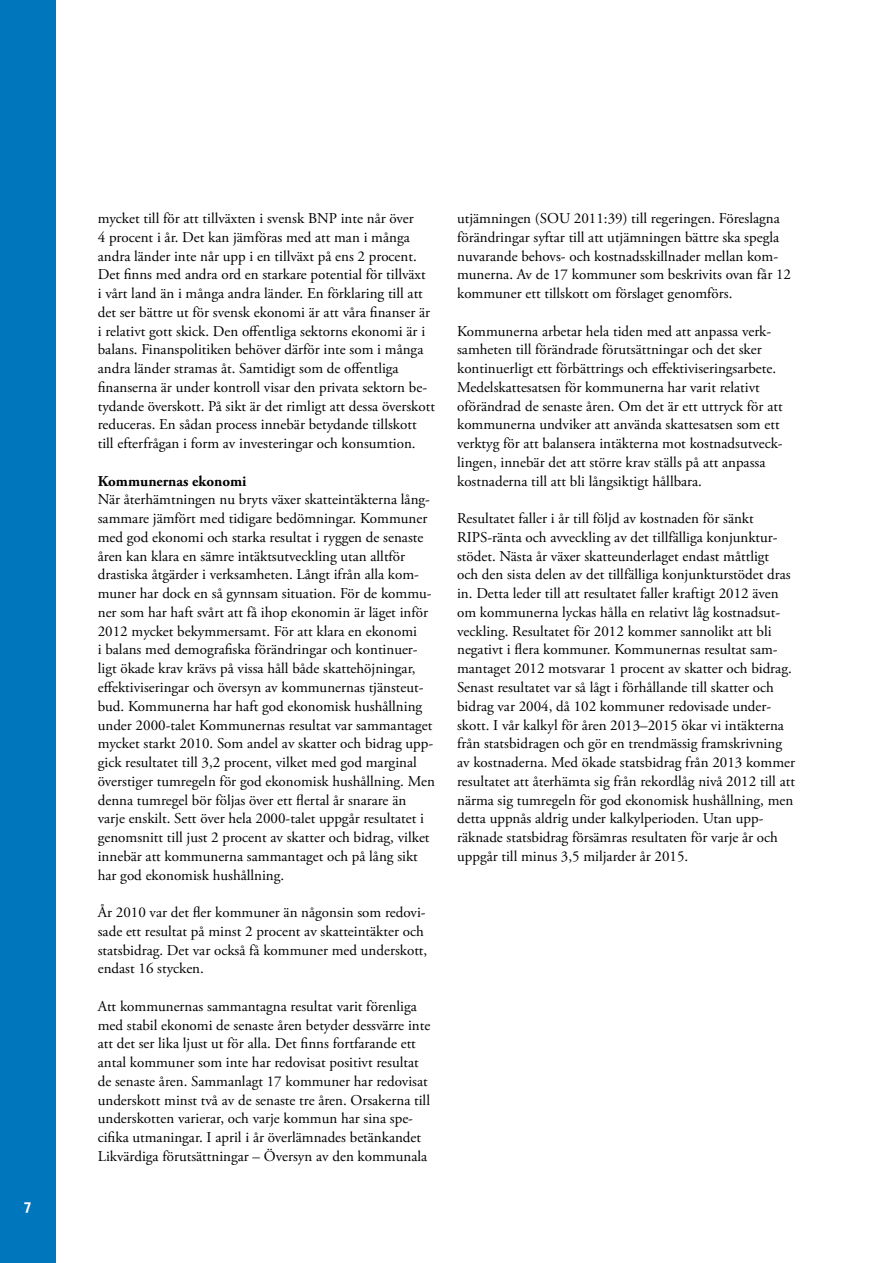
<style>
.page{position:relative;width:893px;height:1263px;background:#fff}
.page>*{position:absolute;margin:0;border:0;box-sizing:border-box;transform-origin:0 0}
.t1{font:15px/18.8px "Adobe Garamond Pro";color:#000}
.t2{font:700 15px "Adobe Garamond Pro";color:#000}
.t3{font:700 15px "The Sans";color:#fff}
</style>
<div class="page">
<div style="left:0;top:0;width:55px;height:1263px;background:#0076bd"></div>
<p class="t3" style="left:24px;top:1192px;width:8px">7</p>
<p class="t1" style="left:98px;top:210px;width:339px">mycket till för att tillväxten i svensk BNP inte når över<br>4 procent i år. Det kan jämföras med att man i många andra länder inte når upp i en tillväxt på ens 2 procent.<br>Det finns med andra ord en starkare potential för tillväxt<br>i vårt land än i många andra länder. En förklaring till att det ser bättre ut för svensk ekonomi är att våra finanser är i relativt gott skick. Den offentliga sektorns ekonomi är i balans. Finanspolitiken behöver därför inte som i många andra länder stramas åt. Samtidigt som de offentliga finanserna är under kontroll visar den privata sektorn be&shy;tydande överskott. På sikt är det rimligt att dessa överskott reduceras. En sådan process innebär betydande tillskott till efterfrågan i form av investeringar och konsumtion.</p>
<p class="t2" style="left:98px;top:472px;width:150px">Kommunernas ekonomi</p>
<p class="t1" style="left:98px;top:491px;width:339px">När återhämtningen nu bryts växer skatteintäkterna lång&shy;sammare jämfört med tidigare bedömningar. Kommuner med god ekonomi och starka resultat i ryggen de senaste åren kan klara en sämre intäktsutveckling utan alltför drastiska åtgärder i verksamheten. Långt ifrån alla kom&shy;muner har dock en så gynnsam situation. För de kommu&shy;ner som har haft svårt att få ihop ekonomin är läget inför 2012 mycket bekymmersamt. För att klara en ekonomi<br>i balans med demografiska förändringar och kontinuer&shy;ligt ökade krav krävs på vissa håll både skattehöjningar, effektiviseringar och översyn av kommunernas tjänsteut&shy;bud. Kommunerna har haft god ekonomisk hushållning under 2000-talet Kommunernas resultat var sammantaget mycket starkt 2010. Som andel av skatter och bidrag upp&shy;gick resultatet till 3,2 procent, vilket med god marginal överstiger tumregeln för god ekonomisk hushållning. Men denna tumregel bör följas över ett flertal år snarare än varje enskilt. Sett över hela 2000-talet uppgår resultatet i genomsnitt till just 2 procent av skatter och bidrag, vilket innebär att kommunerna sammantaget och på lång sikt har god ekonomisk hushållning.</p>
<p class="t1" style="left:98px;top:903px;width:331px">År 2010 var det fler kommuner än någonsin som redovi&shy;sade ett resultat på minst 2 procent av skatteintäkter och statsbidrag. Det var också få kommuner med underskott, endast 16 stycken.</p>
<p class="t1" style="left:98px;top:997px;width:334px">Att kommunernas sammantagna resultat varit förenliga med stabil ekonomi de senaste åren betyder dessvärre inte att det ser lika ljust ut för alla. Det finns fortfarande ett antal kommuner som inte har redovisat positivt resultat de senaste åren. Sammanlagt 17 kommuner har redovisat underskott minst två av de senaste tre åren. Orsakerna till underskotten varierar, och varje kommun har sina spe&shy;cifika utmaningar. I april i år överlämnades betänkandet Likvärdiga förutsättningar – Översyn av den kommunala</p>
<p class="t1" style="left:457px;top:210px;width:335px">utjämningen (SOU 2011:39) till regeringen. Föreslagna förändringar syftar till att utjämningen bättre ska spegla nuvarande behovs- och kostnadsskillnader mellan kom&shy;munerna. Av de 17 kommuner som beskrivits ovan får 12 kommuner ett tillskott om förslaget genomförs.</p>
<p class="t1" style="left:457px;top:322px;width:327px">Kommunerna arbetar hela tiden med att anpassa verk&shy;samheten till förändrade förutsättningar och det sker kontinuerligt ett förbättrings och effektiviseringsarbete.<br>Medelskattesatsen för kommunerna har varit relativt oförändrad de senaste åren. Om det är ett uttryck för att kommunerna undviker att använda skattesatsen som ett verktyg för att balansera intäkterna mot kostnadsutveck&shy;lingen, innebär det att större krav ställs på att anpassa kostnaderna till att bli långsiktigt hållbara.</p>
<p class="t1" style="left:457px;top:510px;width:339px">Resultatet faller i år till följd av kostnaden för sänkt RIPS-ränta och avveckling av det tillfälliga konjunktur&shy;stödet. Nästa år växer skatteunderlaget endast måttligt<br>och den sista delen av det tillfälliga konjunkturstödet dras in. Detta leder till att resultatet faller kraftigt 2012 även om kommunerna lyckas hålla en relativt låg kostnadsut&shy;veckling. Resultatet för 2012 kommer sannolikt att bli negativt i flera kommuner. Kommunernas resultat sam&shy;mantaget 2012 motsvarar 1 procent av skatter och bidrag.<br>Senast resultatet var så lågt i förhållande till skatter och bidrag var 2004, då 102 kommuner redovisade under&shy;skott. I vår kalkyl för åren 2013–2015 ökar vi intäkterna från statsbidragen och gör en trendmässig framskrivning av kostnaderna. Med ökade statsbidrag från 2013 kommer resultatet att återhämta sig från rekordlåg nivå 2012 till att närma sig tumregeln för god ekonomisk hushållning, men detta uppnås aldrig under kalkylperioden. Utan upp&shy;räknade statsbidrag försämras resultaten för varje år och uppgår till minus 3,5 miljarder år 2015.</p>
</div>
